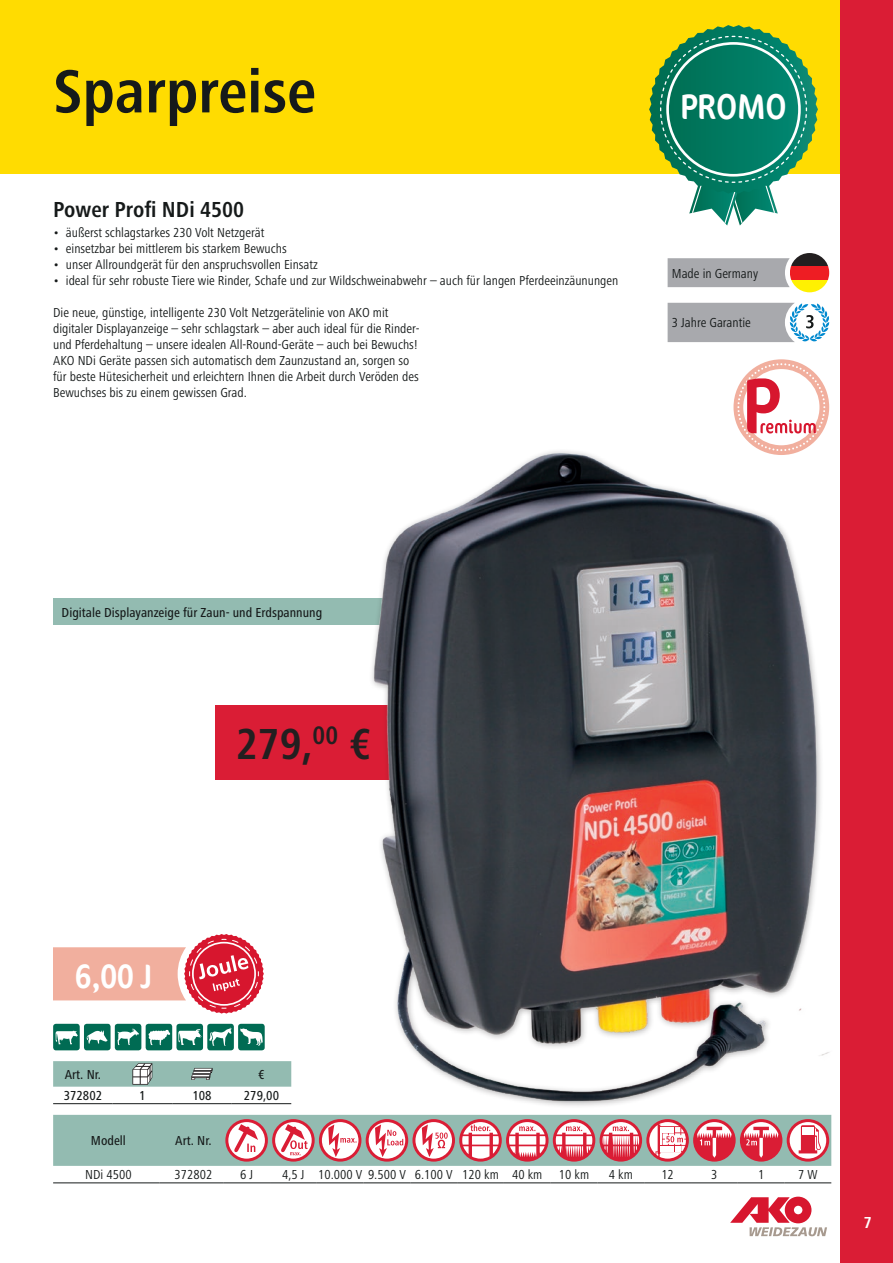
<style>
.page{position:relative;width:893px;height:1263px;background:#fff}
.page>*{position:absolute;margin:0;border:0;box-sizing:border-box;transform-origin:0 0}
.t1{font:700 condensed 63px "Frutiger Next LTW1 G";color:#161a1a}
.t2{font:700 condensed 45px "Frutiger Next LTW1 G";color:#231f20}
.t3{font:condensed 36px "Cocon Offc Pro";color:#fff}
.t4{font:condensed 33.9px "Cocon Offc Pro";color:#fff}
.t5{font:700 condensed 22.5px "Frutiger Next LTW1 G";color:#161a1a}
.t6{font:700 condensed 16.5px "Frutiger Next LTW1 G";color:#fff}
.t7{font:condensed 13.5px/15.9px "Frutiger Next LTW1 G";color:#161a1a}
.t8{font:500 condensed 13.5px "Frutiger Next LTW1 G";color:#161a1a}
</style>
<div class="page">
<div style="left:840px;top:0;width:53px;height:1263px;background:#da1d35"></div>
<svg style="left:730px;top:1196px;width:97px;height:40px"></svg>
<div style="left:0;top:0;width:840px;height:173px;background:#ffdc01"></div>
<div style="left:53px;top:598px;width:388px;height:27px;background:#93bbb1"></div>
<svg style="left:791px;top:253px;width:37px;height:13px"></svg>
<svg style="left:791px;top:279px;width:38px;height:13px"></svg>
<div style="left:790px;top:266px;width:39px;height:13px;background:#ee1d23"></div>
<div style="left:668px;top:258px;width:122px;height:29px;background:#a8a9ad"></div>
<svg style="left:668px;top:303px;width:161px;height:39px;background:#adb6bd"></svg>
<hr style="left:53px;top:1182px;width:106px;height:1px;background:#161a1a">
<hr style="left:159px;top:1182px;width:64px;height:1px;background:#161a1a">
<hr style="left:223px;top:1182px;width:47px;height:1px;background:#161a1a">
<hr style="left:270px;top:1182px;width:47px;height:1px;background:#161a1a">
<hr style="left:317px;top:1182px;width:47px;height:1px;background:#161a1a">
<hr style="left:364px;top:1182px;width:46px;height:1px;background:#161a1a">
<hr style="left:410px;top:1182px;width:47px;height:1px;background:#161a1a">
<hr style="left:457px;top:1182px;width:47px;height:1px;background:#161a1a">
<hr style="left:504px;top:1182px;width:47px;height:1px;background:#161a1a">
<hr style="left:551px;top:1182px;width:46px;height:1px;background:#161a1a">
<hr style="left:597px;top:1182px;width:47px;height:1px;background:#161a1a">
<hr style="left:644px;top:1182px;width:47px;height:1px;background:#161a1a">
<hr style="left:691px;top:1182px;width:47px;height:1px;background:#161a1a">
<hr style="left:738px;top:1182px;width:46px;height:1px;background:#161a1a">
<hr style="left:784px;top:1182px;width:47px;height:1px;background:#161a1a">
<svg style="left:53px;top:1115px;width:778px;height:51px;background:#b5a6a5"></svg>
<hr style="left:53px;top:1103px;width:60px;height:1px;background:#161a1a">
<hr style="left:113px;top:1103px;width:59px;height:1px;background:#161a1a">
<hr style="left:172px;top:1103px;width:60px;height:1px;background:#161a1a">
<hr style="left:232px;top:1103px;width:59px;height:1px;background:#161a1a">
<svg style="left:53px;top:1061px;width:238px;height:26px;background:#96b9b0"></svg>
<div style="left:215px;top:705px;width:177px;height:75px;background:#da1d35"></div>
<svg style="left:649px;top:25px;width:169px;height:200px"></svg>
<img style="left:355px;top:451px;width:477px;height:692px">
<div style="left:207px;top:1024px;width:27px;height:26px;background:#006b53;border-radius:3px"></div>
<svg style="left:209px;top:1027px;width:23px;height:19px"></svg>
<div style="left:176px;top:1024px;width:27px;height:26px;background:#006b53;border-radius:3px"></div>
<svg style="left:178px;top:1029px;width:23px;height:16px"></svg>
<div style="left:146px;top:1024px;width:26px;height:26px;background:#006b53;border-radius:3px"></div>
<svg style="left:149px;top:1030px;width:21px;height:15px"></svg>
<div style="left:115px;top:1024px;width:26px;height:26px;background:#006b53;border-radius:3px"></div>
<svg style="left:118px;top:1029px;width:21px;height:16px"></svg>
<div style="left:84px;top:1024px;width:27px;height:26px;background:#006b53;border-radius:3px"></div>
<svg style="left:87px;top:1030px;width:21px;height:13px"></svg>
<div style="left:53px;top:1024px;width:27px;height:26px;background:#006b53;border-radius:3px"></div>
<svg style="left:56px;top:1031px;width:22px;height:13px"></svg>
<svg style="left:733px;top:359px;width:96px;height:96px"></svg>
<div style="left:238px;top:1024px;width:27px;height:26px;background:#006b53;border-radius:3px"></div>
<svg style="left:240px;top:1028px;width:23px;height:18px"></svg>
<svg style="left:53px;top:934px;width:211px;height:79px"></svg>
<h1 class="t1" style="left:53px;top:55px;width:264px">Sparpreise</h1>
<h3 class="t5" style="left:53px;top:196px;width:192px">Power Profi NDi 4500</h3>
<p class="t7" style="left:53px;top:224px;width:213px">• äußerst schlagstarkes 230 Volt Netzgerät</p>
<p class="t7" style="left:53px;top:240px;width:235px">• einsetzbar bei mittlerem bis starkem Bewuchs</p>
<p class="t7" style="left:53px;top:256px;width:266px">• unser Allroundgerät für den anspruchsvollen Einsatz</p>
<p class="t7" style="left:53px;top:272px;width:567px">• ideal für sehr robuste Tiere wie Rinder, Schafe und zur Wildschweinabwehr – auch für langen Pferdeeinzäunungen</p>
<p class="t7" style="left:53px;top:304px;width:368px">Die neue, günstige, intelligente 230 Volt Netzgerätelinie von AKO mit digitaler Displayanzeige – sehr schlagstark – aber auch ideal für die Rinder&shy;und Pferdehaltung – unsere idealen All-Round-Geräte – auch bei Bewuchs!<br>AKO NDi Geräte passen sich automatisch dem Zaunzustand an, sorgen so für beste Hütesicherheit und erleichtern Ihnen die Arbeit durch Veröden des Bewuchses bis zu einem gewissen Grad.</p>
<h3 class="t3" style="left:680px;top:82px;width:108px">PROMO</h3>
<p class="t7" style="left:672px;top:265px;width:88px">Made in Germany</p>
<p class="t7" style="left:672px;top:315px;width:80px">3 Jahre Garantie</p>
<p class="t8" style="left:62px;top:604px;width:262px">Digitale Displayanzeige für Zaun- und Erdspannung</p>
<h2 class="t2" style="left:236px;top:718px;width:136px">279,<sup>00</sup> €</h2>
<h3 class="t4" style="left:75px;top:953px;width:79px">6,00 J</h3>
<p class="t8" style="left:65px;top:1066px;width:38px">Art. Nr.</p>
<p class="t8" style="left:258px;top:1066px;width:8px">€</p>
<p class="t8" style="left:64px;top:1088px;width:40px">372802</p>
<p class="t8" style="left:139px;top:1088px;width:8px">1</p>
<p class="t8" style="left:192px;top:1088px;width:21px">108</p>
<p class="t8" style="left:244px;top:1088px;width:37px">279,00</p>
<p class="t8" style="left:91px;top:1133px;width:36px">Modell</p>
<p class="t8" style="left:175px;top:1133px;width:38px">Art. Nr.</p>
<p class="t7" style="left:85px;top:1166px;width:48px">NDi 4500</p>
<p class="t7" style="left:175px;top:1166px;width:39px">372802</p>
<p class="t7" style="left:240px;top:1166px;width:15px">6 J</p>
<p class="t7" style="left:282px;top:1166px;width:309px">4,5 J 10.000 V 9.500 V 6.100 V 120 km 40 km 10 km</p>
<p class="t7" style="left:609px;top:1166px;width:26px">4 km</p>
<p class="t7" style="left:661px;top:1166px;width:14px">12</p>
<p class="t7" style="left:711px;top:1166px;width:8px">3</p>
<p class="t7" style="left:758px;top:1166px;width:8px">1</p>
<p class="t7" style="left:798px;top:1166px;width:21px">7 W</p>
<p class="t6" style="left:864px;top:1213px;width:10px">7</p>
</div>
